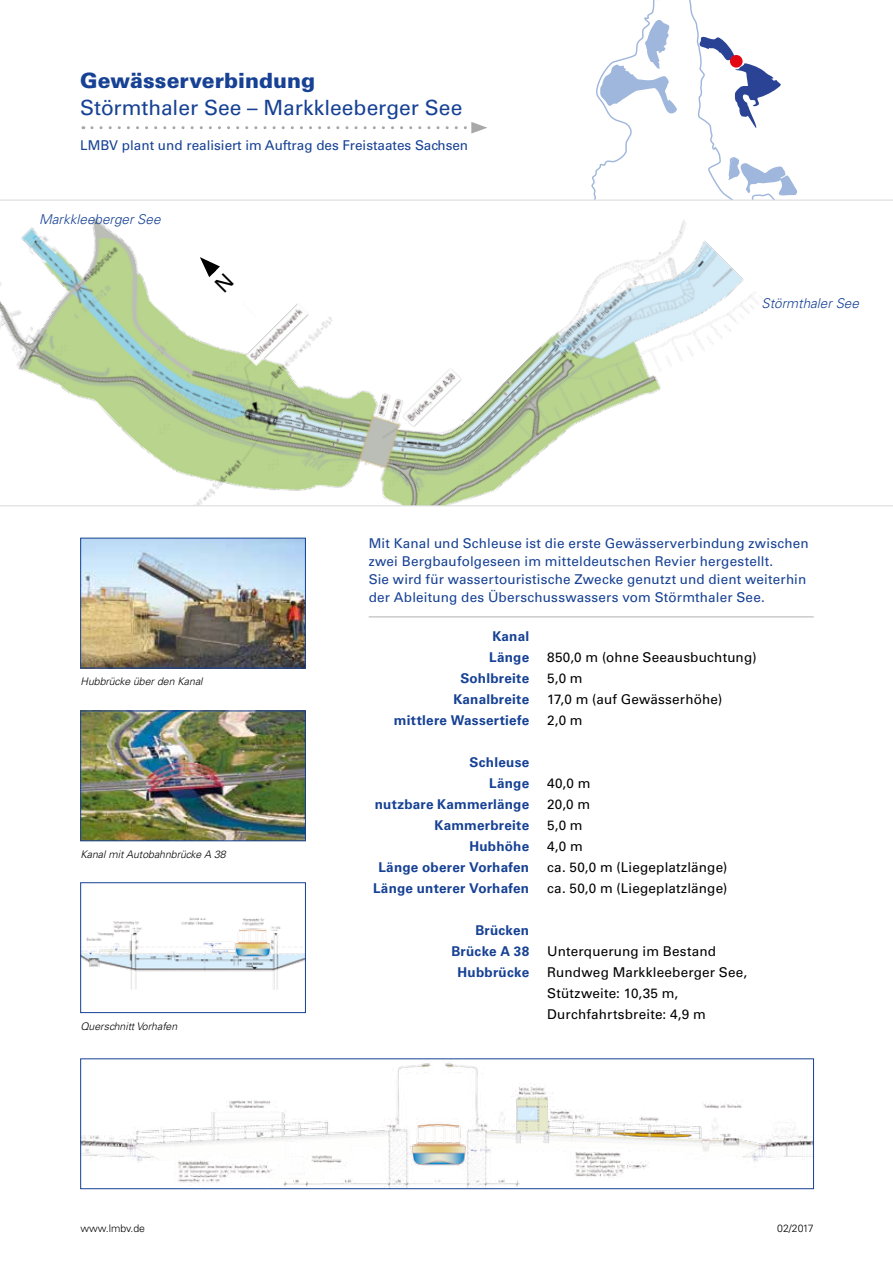
<style>
.page{position:relative;width:893px;height:1263px;background:#fff}
.page>*{position:absolute;margin:0;border:0;box-sizing:border-box;transform-origin:0 0}
.t1{font:21px "Univers LT Std";color:#164194}
.t2{font:900 21px "Univers LT Std";color:#164194}
.t3{font:13.5px/18px "Univers LT Std";letter-spacing:.01em;color:#164194}
.t4{font:13.5px/21px "Univers LT Std";letter-spacing:.015em;color:#000}
.t5{font:700 13.5px/21px "Univers LT Std";letter-spacing:.015em;color:#164194;text-align:right}
.t6{font:italic 300 13.5px "Univers LT Std";color:#164194}
.t7{font:italic 300 10.5px "Univers LT Std";color:#000}
.t8{font:300 10.5px "Univers LT Std";color:#000}
</style>
<div class="page">
<svg style="left:585px;top:0;width:223px;height:200px"></svg>
<svg style="left:92px;top:122px;width:395px;height:12px"></svg>
<img style="left:82px;top:540px;width:222px;height:126px">
<div style="left:80px;top:538px;width:226px;height:130px;border:1px solid #164194"></div>
<img style="left:82px;top:712px;width:222px;height:127px">
<div style="left:80px;top:710px;width:226px;height:131px;border:1px solid #164194"></div>
<img style="left:82px;top:917px;width:222px;height:73px">
<div style="left:80px;top:882px;width:226px;height:131px;border:1px solid #164194"></div>
<img style="left:82px;top:1062px;width:730px;height:125px">
<div style="left:80px;top:1058px;width:734px;height:131px;border:1px solid #164194"></div>
<svg style="left:0;top:200px;width:893px;height:306px"></svg>
<div style="left:730px;top:55px;width:13px;height:13px;background:#e30613;border-radius:50%"></div>
<hr style="left:369px;top:617px;width:445px;height:1px;background:#b3b2b2">
<svg style="left:200px;top:257px;width:34px;height:35px"></svg>
<h1 class="t2" style="left:80px;top:68px;width:237px">Gewässerverbindung</h1>
<h1 class="t1" style="left:80px;top:95px;width:384px">Störmthaler See – Markkleeberger See</h1>
<p class="t3" style="left:80px;top:136px;width:390px">LMBV plant und realisiert im Auftrag des Freistaates Sachsen</p>
<p class="t6" style="left:39px;top:211px;width:123px">Markkleeberger See</p>
<p class="t7" style="left:80px;top:675px;width:124px">Hubbrücke über den Kanal</p>
<p class="t7" style="left:80px;top:848px;width:147px">Kanal mit Autobahnbrücke A 38</p>
<p class="t7" style="left:80px;top:1019px;width:98px">Querschnitt Vorhafen</p>
<p class="t6" style="left:761px;top:295px;width:99px">Störmthaler See</p>
<p class="t3" style="left:369px;top:534px;width:442px">Mit Kanal und Schleuse ist die erste Gewässerverbindung zwischen zwei Bergbaufolgeseen im mitteldeutschen Revier hergestellt.<br>Sie wird für wassertouristische Zwecke genutzt und dient weiterhin der Ableitung des Überschusswassers vom Störmthaler See.</p>
<p class="t5" style="left:489px;top:625px;width:41px;text-align:left">Kanal<br>Länge</p>
<p class="t4" style="left:547px;top:646px;width:211px">850,0 m (ohne Seeausbuchtung)</p>
<p class="t5" style="left:460px;top:668px;width:70px">Sohlbreite</p>
<p class="t4" style="left:547px;top:667px;width:37px">5,0 m</p>
<p class="t5" style="left:453px;top:689px;width:77px">Kanalbreite</p>
<p class="t4" style="left:547px;top:688px;width:177px">17,0 m (auf Gewässerhöhe)</p>
<p class="t5" style="left:394px;top:710px;width:137px">mittlere Wassertiefe</p>
<p class="t4" style="left:547px;top:709px;width:37px">2,0 m</p>
<p class="t5" style="left:470px;top:752px;width:61px">Schleuse<br>Länge</p>
<p class="t4" style="left:547px;top:772px;width:45px">40,0 m</p>
<p class="t5" style="left:375px;top:794px;width:156px">nutzbare Kammerlänge</p>
<p class="t4" style="left:547px;top:793px;width:45px">20,0 m</p>
<p class="t5" style="left:434px;top:815px;width:96px">Kammerbreite</p>
<p class="t4" style="left:547px;top:814px;width:37px">5,0 m</p>
<p class="t5" style="left:469px;top:836px;width:61px">Hubhöhe</p>
<p class="t4" style="left:547px;top:835px;width:37px">4,0 m</p>
<p class="t5" style="left:378px;top:857px;width:152px">Länge oberer Vorhafen</p>
<p class="t4" style="left:547px;top:856px;width:182px">ca. 50,0 m (Liegeplatzlänge)</p>
<p class="t5" style="left:373px;top:878px;width:158px">Länge unterer Vorhafen</p>
<p class="t4" style="left:547px;top:877px;width:182px">ca. 50,0 m (Liegeplatzlänge)</p>
<p class="t5" style="left:451px;top:920px;width:79px">Brücken<br>Brücke A 38</p>
<p class="t4" style="left:547px;top:940px;width:171px">Unterquerung im Bestand</p>
<p class="t5" style="left:458px;top:962px;width:73px">Hubbrücke</p>
<p class="t4" style="left:547px;top:962px;width:202px">Rundweg Markkleeberger See,<br>Stützweite: 10,35 m,<br>Durchfahrtsbreite: 4,9 m</p>
<p class="t8" style="left:80px;top:1221px;width:66px">www.lmbv.de</p>
<p class="t8" style="left:777px;top:1221px;width:38px">02/2017</p>
</div>
